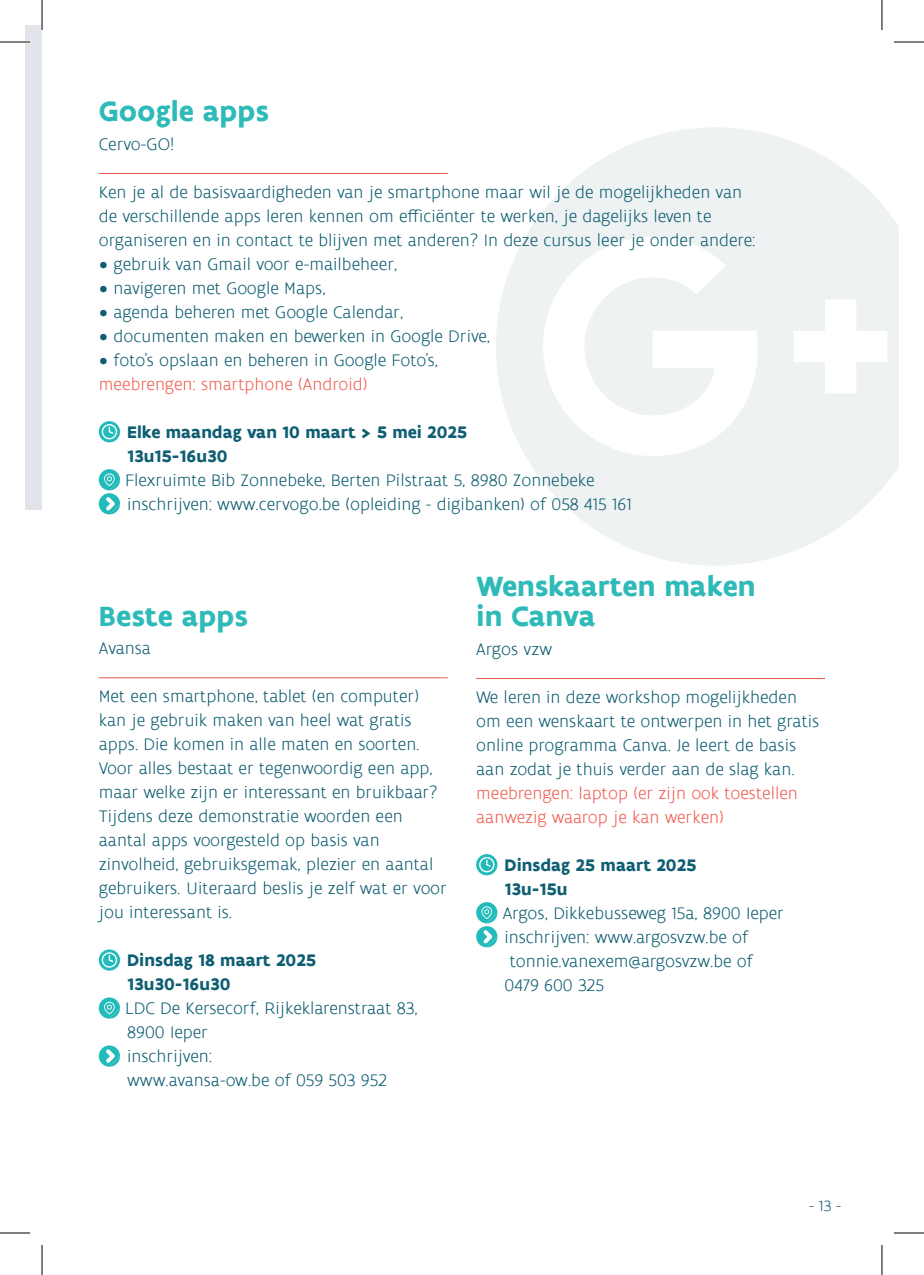
<style>
.page{position:relative;width:924px;height:1275px;background:#fff}
.page>*{position:absolute;margin:0;border:0;box-sizing:border-box;transform-origin:0 0}
.t1{font:700 30px/30px "Flanders Art Sans";color:#2ebab9}
.t2{font:300 18px/24px "Flanders Art Sans";color:#0f5e72}
.t3{font:700 18px/24px "Flanders Art Sans";color:#0f5e72}
.t4{font:300 18px/24px "Flanders Art Sans";color:#f15d52}
.t5{font:300 16px "Flanders Art Sans";color:#0f5e72}
.s1{font-family:"Nunito"}
.s2{color:#f15d52}
</style>
<div class="page">
<svg style="left:496px;top:127px;width:402px;height:438px;fill:#eef2f3"></svg>
<div style="left:25px;top:25px;width:17px;height:484px;background:#e1e5ea"></div>
<hr style="left:99px;top:173px;width:348px;height:1px;background:#e85c4f">
<svg style="left:99px;top:421px;width:21px;height:21px"></svg>
<svg style="left:102px;top:424px;width:15px;height:15px"></svg>
<svg style="left:99px;top:469px;width:21px;height:45px"></svg>
<hr style="left:99px;top:677px;width:348px;height:1px;background:#e85c4f">
<svg style="left:99px;top:949px;width:21px;height:21px"></svg>
<svg style="left:102px;top:952px;width:15px;height:15px"></svg>
<svg style="left:99px;top:997px;width:21px;height:21px"></svg>
<svg style="left:99px;top:1045px;width:21px;height:21px"></svg>
<hr style="left:476px;top:678px;width:348px;height:1px;background:#e85c4f">
<svg style="left:476px;top:854px;width:21px;height:21px"></svg>
<svg style="left:479px;top:857px;width:15px;height:15px"></svg>
<svg style="left:476px;top:902px;width:21px;height:45px"></svg>
<hr style="left:0;top:41px;width:30px;height:2px;background:#fff">
<hr style="left:41px;top:0;width:2px;height:30px;background:#fff">
<hr style="left:0;top:42px;width:30px;height:1px;background:#000">
<hr style="left:893px;top:42px;width:30px;height:1px;background:#000">
<hr style="left:0;top:1232px;width:30px;height:1px;background:#000">
<hr style="left:893px;top:1232px;width:30px;height:1px;background:#000">
<hr style="left:42px;top:0;width:1px;height:30px;background:#000">
<hr style="left:42px;top:1245px;width:1px;height:30px;background:#000">
<hr style="left:881px;top:0;width:1px;height:30px;background:#000">
<hr style="left:881px;top:1245px;width:1px;height:30px;background:#000">
<h1 class="t1" style="left:99px;top:97px;width:172px">Google apps</h1>
<p class="t2" style="left:99px;top:133px;width:77px">Cervo-GO!</p>
<p class="t2" style="left:99px;top:181px;width:658px">Ken je al de basisvaardigheden van je smartphone maar wil je de mogelijkheden van de verschillende apps leren kennen om efficiënter te werken, je dagelijks leven te organiseren en in contact te blijven met anderen? In deze cursus leer je onder andere:</p>
<p class="t2" style="left:99px;top:253px;width:300px"><span class="s1">•</span> gebruik van Gmail voor e-mailbeheer,</p>
<p class="t2" style="left:99px;top:277px;width:228px"><span class="s1">•</span> navigeren met Google Maps,</p>
<p class="t2" style="left:99px;top:301px;width:306px"><span class="s1">•</span> agenda beheren met Google Calendar,</p>
<p class="t2" style="left:99px;top:325px;width:393px"><span class="s1">•</span> documenten maken en bewerken in Google Drive,</p>
<p class="t2" style="left:99px;top:349px;width:341px"><span class="s1">•</span> foto’s opslaan en beheren in Google Foto’s, <span class="s2">meebrengen: smartphone (Android)</span></p>
<p class="t3" style="left:127px;top:420px;width:341px">Elke maandag van 10 maart &gt; 5 mei 2025<br>13u15-16u30</p>
<p class="t2" style="left:125px;top:469px;width:507px">Flexruimte Bib Zonnebeke, Berten Pilstraat 5, 8980 Zonnebeke inschrijven: www.cervogo.be (opleiding - digibanken) of 058 415 161</p>
<h1 class="t1" style="left:99px;top:601px;width:151px">Beste apps</h1>
<p class="t2" style="left:99px;top:637px;width:54px">Avansa</p>
<p class="t2" style="left:99px;top:685px;width:349px">Met een smartphone, tablet (en computer) kan je gebruik maken van heel wat gratis apps. Die komen in alle maten en soorten.<br>Voor alles bestaat er tegenwoordig een app, maar welke zijn er interessant en bruikbaar?<br>Tijdens deze demonstratie woorden een aantal apps voorgesteld op basis van zinvolheid, gebruiksgemak, plezier en aantal gebruikers. Uiteraard beslis je zelf wat er voor jou interessant is.</p>
<p class="t3" style="left:127px;top:948px;width:190px">Dinsdag 18 maart 2025<br>13u30-16u30</p>
<p class="t2" style="left:125px;top:997px;width:294px">LDC De Kersecorf, Rijkeklarenstraat 83,<br>8900 Ieper<br>inschrijven:<br>www.avansa-ow.be of 059 503 952</p>
<h1 class="t1" style="left:476px;top:572px;width:281px">Wenskaarten maken in Canva</h1>
<p class="t2" style="left:476px;top:637px;width:77px">Argos vzw</p>
<p class="t2" style="left:476px;top:685px;width:344px">We leren in deze workshop mogelijkheden om een wenskaart te ontwerpen in het gratis online programma Canva. Je leert de basis aan zodat je thuis verder aan de slag kan.</p>
<p class="t4" style="left:476px;top:781px;width:323px">meebrengen: laptop (er zijn ook toestellen aanwezig waarop je kan werken)</p>
<p class="t3" style="left:504px;top:853px;width:193px">Dinsdag 25 maart 2025<br>13u-15u</p>
<p class="t2" style="left:502px;top:901px;width:283px">Argos, Dikkebusseweg 15a, 8900 Ieper inschrijven: www.argosvzw.be of tonnie.vanexem@argosvzw.be of<br>0479 600 325</p>
<p class="t5" style="left:808px;top:1196px;width:34px">- 13 -</p>
</div>
